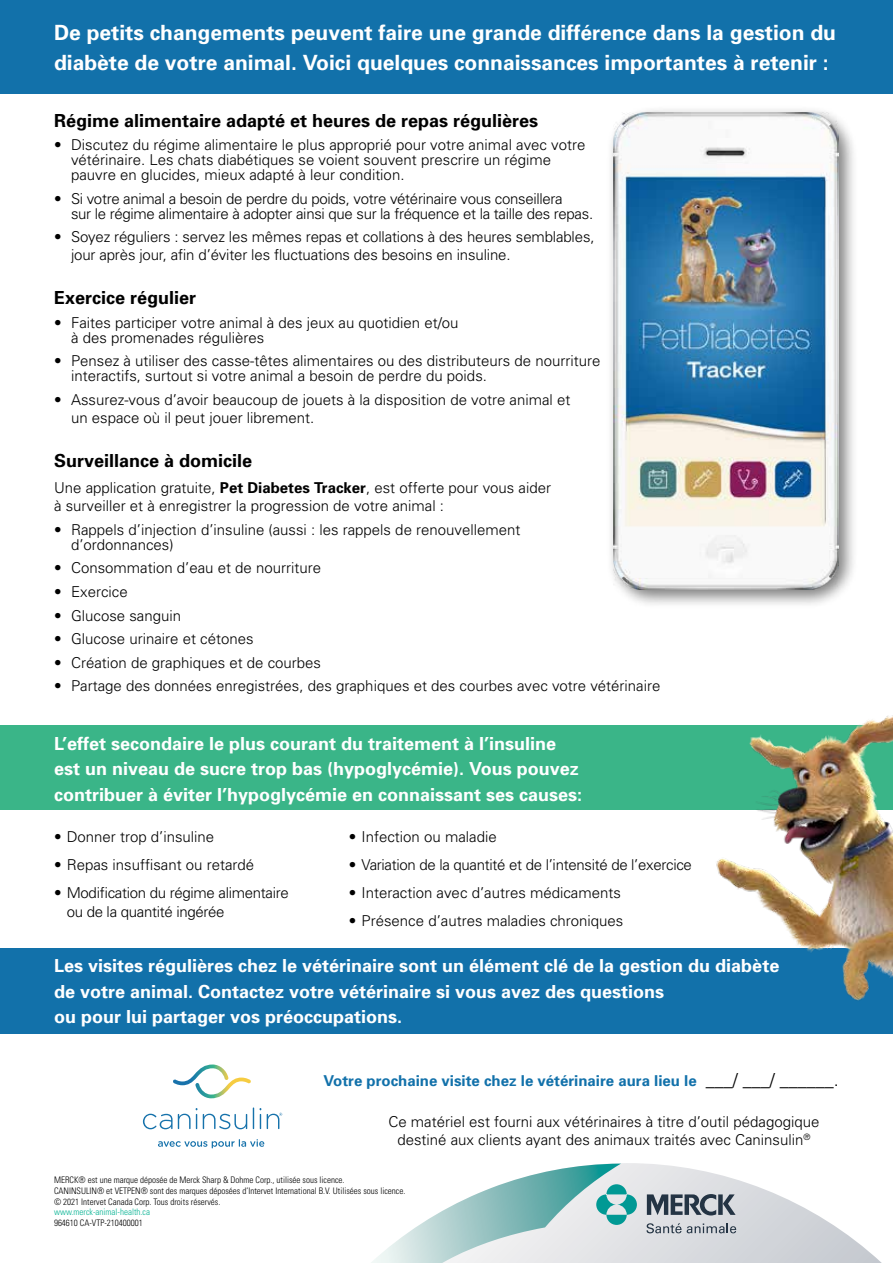
<style>
.page{position:relative;width:893px;height:1263px;background:#fff}
.page>*{position:absolute;margin:0;border:0;box-sizing:border-box;transform-origin:0 0}
.t1{font:700 21px/30px "Univers";color:#fff}
.t2{font:700 18px/25.5px "Univers";color:#fff}
.t3{font:700 18px "Univers";color:#000}
.t4{font:300 15px/15px "Univers";color:#000}
.t5{font:300 15px/15px "Univers";letter-spacing:-.02em;color:#000}
.t6{font:700 15px "Univers";color:#1271aa}
.t7{font:300 condensed 9px/10.8px "Univers";color:#000}
.t8{font:300 condensed 9px "Univers";color:#00b191}
.s1{font-weight:700}
.s2{font-weight:300;font-size:18px;color:#000}
</style>
<div class="page">
<div style="left:0;top:725px;width:893px;height:85px;background:#3ab588"></div>
<div style="left:0;top:0;width:893px;height:94px;background:#1271aa"></div>
<div style="left:0;top:948px;width:893px;height:85px;background:#1271aa"></div>
<img style="left:716px;top:715px;width:177px;height:286px">
<div style="left:607px;top:105px;width:251px;height:504px;background:#000;opacity:.5"></div>
<img style="left:614px;top:112px;width:225px;height:478px">
<svg style="left:637px;top:1163px;width:245px;height:100px"></svg>
<svg style="left:371px;top:1163px;width:266px;height:100px"></svg>
<svg style="left:647px;top:1194px;width:89px;height:21px;background:#76808a"></svg>
<svg style="left:646px;top:1223px;width:90px;height:10px"></svg>
<svg style="left:143px;top:1108px;width:54px;height:21px"></svg>
<svg style="left:203px;top:1114px;width:44px;height:15px"></svg>
<svg style="left:253px;top:1107px;width:1px;height:22px"></svg>
<svg style="left:260px;top:1108px;width:1px;height:21px"></svg>
<svg style="left:173px;top:1064px;width:78px;height:34px"></svg>
<svg style="left:267px;top:1113px;width:15px;height:16px"></svg>
<svg style="left:158px;top:1139px;width:106px;height:9px"></svg>
<h1 class="t1" style="left:54px;top:17px;width:783px">De petits changements peuvent faire une grande différence dans la gestion du diabète de votre animal. Voici quelques connaissances importantes à retenir :</h1>
<p class="t3" style="left:54px;top:109px;width:486px">Régime alimentaire adapté et heures de repas régulières</p>
<p class="t4" style="left:71px;top:137px;width:516px;text-indent:-17px">• Discutez du régime alimentaire le plus approprié pour votre animal avec votre vétérinaire. Les chats diabétiques se voient souvent prescrire un régime pauvre en glucides, mieux adapté à leur condition.</p>
<p class="t5" style="left:71px;top:191px;width:524px;text-indent:-17px">• Si votre animal a besoin de perdre du poids, votre vétérinaire vous conseillera<br>sur le régime alimentaire à adopter ainsi que sur la fréquence et la taille des repas.</p>
<p class="t4" style="left:71px;top:228px;width:525px;line-height:18px;text-indent:-17px">• Soyez réguliers : servez les mêmes repas et collations à des heures semblables, jour après jour, afin d’éviter les fluctuations des besoins en insuline.</p>
<p class="t3" style="left:54px;top:286px;width:144px">Exercice régulier</p>
<p class="t4" style="left:71px;top:315px;width:389px;text-indent:-17px">• Faites participer votre animal à des jeux au quotidien et/ou à des promenades régulières</p>
<p class="t4" style="left:71px;top:353px;width:531px;text-indent:-17px">• Pensez à utiliser des casse-têtes alimentaires ou des distributeurs de nourriture interactifs, surtout si votre animal a besoin de perdre du poids.</p>
<p class="t4" style="left:71px;top:390px;width:501px;line-height:18px;text-indent:-17px">• Assurez-vous d’avoir beaucoup de jouets à la disposition de votre animal et un espace où il peut jouer librement.</p>
<p class="t3" style="left:54px;top:449px;width:200px">Surveillance à domicile</p>
<p class="t4" style="left:54px;top:479px;width:499px;line-height:18px">Une application gratuite, <span class="s1">Pet Diabetes Tracker</span>, est offerte pour vous aider à surveiller et à enregistrer la progression de votre animal :</p>
<p class="t4" style="left:71px;top:522px;width:451px;text-indent:-17px">• Rappels d’injection d’insuline (aussi : les rappels de renouvellement d’ordonnances)</p>
<p class="t4" style="left:54px;top:560px;width:269px">• Consommation d’eau et de nourriture</p>
<p class="t4" style="left:54px;top:584px;width:75px">• Exercice</p>
<p class="t4" style="left:54px;top:607px;width:129px">• Glucose sanguin</p>
<p class="t4" style="left:54px;top:631px;width:201px">• Glucose urinaire et cétones</p>
<p class="t4" style="left:54px;top:654px;width:269px">• Création de graphiques et de courbes</p>
<p class="t4" style="left:54px;top:678px;width:608px">• Partage des données enregistrées, des graphiques et des courbes avec votre vétérinaire</p>
<p class="t2" style="left:54px;top:730px;width:530px">L’effet secondaire le plus courant du traitement à l’insuline est un niveau de sucre trop bas (hypoglycémie). Vous pouvez contribuer à éviter l’hypoglycémie en connaissant ses causes:</p>
<p class="t4" style="left:349px;top:829px;width:149px">• Infection ou maladie</p>
<p class="t5" style="left:349px;top:857px;width:345px">• Variation de la quantité et de l’intensité de l’exercice</p>
<p class="t4" style="left:349px;top:885px;width:273px">• Interaction avec d’autres médicaments</p>
<p class="t4" style="left:349px;top:913px;width:276px">• Présence d’autres maladies chroniques</p>
<p class="t2" style="left:54px;top:953px;width:727px">Les visites régulières chez le vétérinaire sont un élément clé de la gestion du diabète de votre animal. Contactez votre vétérinaire si vous avez des questions<br>ou pour lui partager vos préoccupations.</p>
<p class="t4" style="left:54px;top:829px;width:162px">• Donner trop d’insuline</p>
<p class="t4" style="left:54px;top:857px;width:202px">• Repas insuffisant ou retardé</p>
<p class="t5" style="left:67px;top:882px;width:224px;line-height:19.5px;text-indent:-13px">• Modification du régime alimentaire ou de la quantité ingérée</p>
<p class="t6" style="left:324px;top:1071px;width:517px">Votre prochaine visite chez le vétérinaire aura lieu le <span class="s2">___/ ___/ ______.</span></p>
<p class="t4" style="left:388px;top:1112px;width:432px;line-height:18px;text-align:center">Ce matériel est fourni aux vétérinaires à titre d’outil pédagogique destiné aux clients ayant des animaux traités avec Caninsulin<sup>®</sup></p>
<p class="t7" style="left:54px;top:1174px;width:353px">MERCK® est une marque déposée de Merck Sharp &amp; Dohme Corp., utilisée sous licence.<br>CANINSULIN® et VETPEN® sont des marques déposées d’Intervet International B.V. Utilisées sous licence. © 2021 Intervet Canada Corp. Tous droits réservés.</p>
<p class="t8" style="left:54px;top:1207px;width:98px">www.merck-animal-health.ca</p>
<p class="t7" style="left:54px;top:1217px;width:90px">964610 CA-VTP-210400001</p>
</div>
